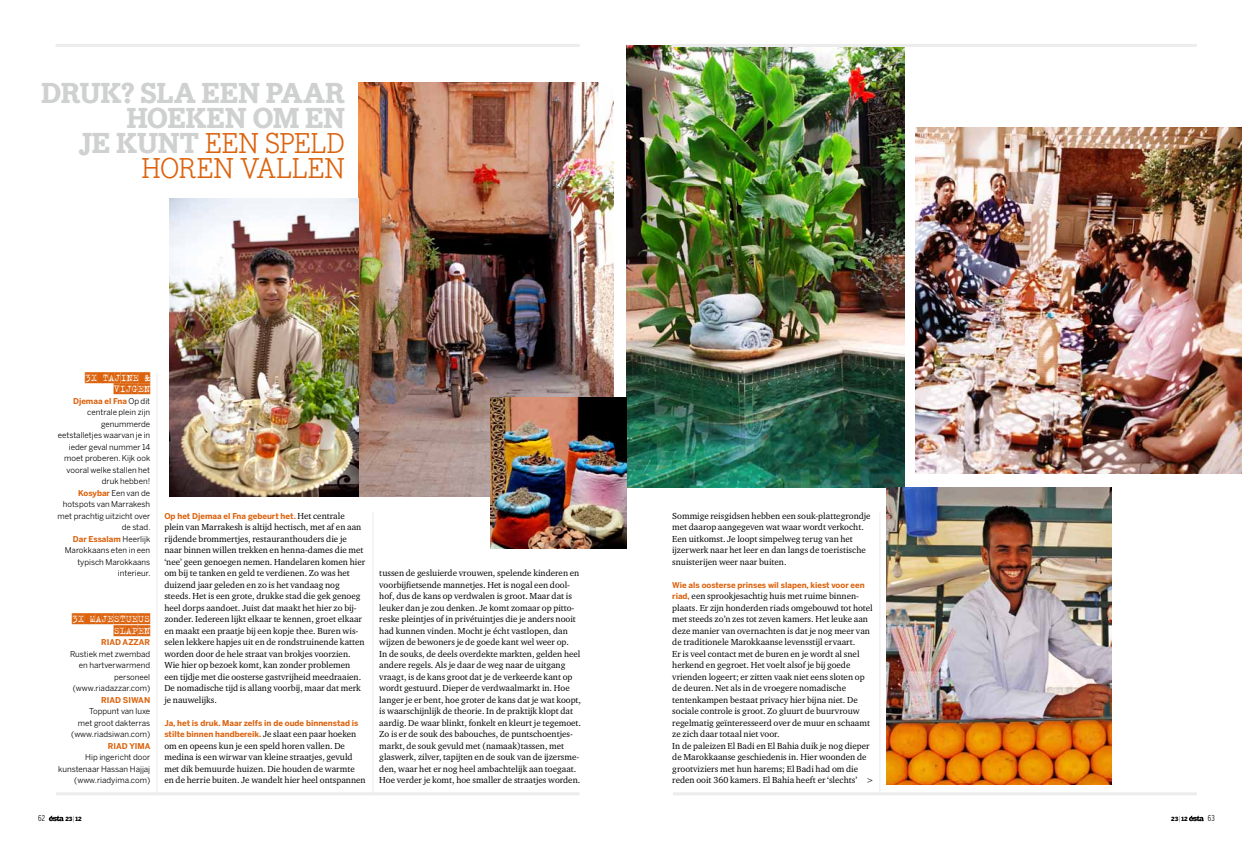
<style>
.page{position:relative;width:1253px;height:842px;background:#fff}
.page>*{position:absolute;margin:0;border:0;box-sizing:border-box;transform-origin:0 0}
.t1{font:700 expanded 28px/25px "Bodoni Egyptian Pro";letter-spacing:-.025em;color:#cfd0d0;text-align:right}
.t2{font:11px/11.5px "Trixie Cameo";letter-spacing:.005em;color:#dc630e;text-align:right}
.t3{font:9px/11.5px "Charter ITC Std";color:#000}
.t4{font:8.5px "Charter ITC Std";color:#000}
.t5{font:8px/11.5px "Benton Sans";color:#000;text-align:right}
.t6{font:700 8px/11.5px "Benton Sans";color:#dc630e}
.t7{font:8px "Benton Sans Comp";color:#000}
.t8{font:900 5.7px "Benton Sans";letter-spacing:.01em;color:#000}
.s1{font-weight:400;font-stretch:normal;color:#dc630e}
.s2{font-weight:700;color:#dc630e}
.s3{font-family:"Charter ITC Std";font-weight:400;font-size:9px;color:#000}
.s4{font-family:"Benton Sans";font-weight:700;font-size:8px;color:#dc630e}
.s5{font-weight:300;font-size:7px}
</style>
<div class="page">
<img style="left:358px;top:83px;width:256px;height:414px">
<img style="left:915px;top:127px;width:327px;height:346px">
<img style="left:626px;top:45px;width:278px;height:443px">
<img style="left:169px;top:198px;width:189px;height:299px">
<img style="left:886px;top:488px;width:225px;height:296px">
<img style="left:490px;top:398px;width:136px;height:151px">
<svg style="left:1189px;top:816px;width:15px;height:5px"></svg>
<svg style="left:49px;top:816px;width:15px;height:5px"></svg>
<hr style="left:156px;top:373px;width:1px;height:421px;background:#ececed">
<hr style="left:372px;top:512px;width:1px;height:282px;background:#ececed">
<hr style="left:879px;top:512px;width:1px;height:282px;background:#ececed">
<hr style="left:673px;top:792px;width:524px;height:3px;background:#ececed">
<hr style="left:56px;top:44px;width:524px;height:3px;background:#ececed">
<hr style="left:672px;top:44px;width:525px;height:3px;background:#ececed">
<hr style="left:56px;top:792px;width:524px;height:3px;background:#ececed">
<h1 class="t1" style="left:41px;top:82px;width:306px">DRUK? SLA EEN PAAR<br>HOEKEN OM EN<br>JE KUNT <span class="s1">EEN SPELD<br>HOREN VALLEN</span></h1>
<p class="t2" style="left:85px;top:372px;width:67px">3X TAJINE &amp;<br>VIJGEN</p>
<p class="t5" style="left:58px;top:395px;width:94px"><span class="s2">Djemaa el Fna</span> Op dit centrale plein zijn genummerde eetstalletjes waarvan je in ieder geval nummer 14 moet proberen. Kijk ook vooral welke stallen het druk hebben!<br><span class="s2">Kosybar</span> Een van de hotspots van Marrakesh met prachtig uitzicht over de stad.<br><span class="s2">Dar Essalam</span> Heerlijk<br>Marokkaans eten in een typisch Marokkaans interieur.</p>
<p class="t2" style="left:72px;top:613px;width:80px">3X MAJESTUEUS<br>SLAPEN</p>
<p class="t6" style="left:101px;top:637px;width:48px">Riad Azzar</p>
<p class="t5" style="left:70px;top:648px;width:82px">Rustiek met zwembad en hartverwarmend personeel (www.riadazzar.com)</p>
<p class="t6" style="left:101px;top:694px;width:51px">Riad Siwan</p>
<p class="t5" style="left:71px;top:706px;width:80px">Toppunt van luxe<br>met groot dakterras (www.riadsiwan.com)</p>
<p class="t6" style="left:108px;top:740px;width:44px">Riad Yima</p>
<p class="t5" style="left:58px;top:752px;width:93px">Hip ingericht door kunstenaar Hassan Hajjaj (www.riadyima.com)</p>
<p class="t6" style="left:164px;top:510px;width:182px">Op het Djemaa el Fna gebeurt het. <span class="s3">Het centrale</span></p>
<p class="t3" style="left:164px;top:521px;width:202px">plein van Marrakesh is altijd hectisch, met af en aan rijdende brommertjes, restauranthouders die je naar binnen willen trekken en henna-dames die met ‘nee’ geen genoegen nemen. Handelaren komen hier om bij te tanken en geld te verdienen. Zo was het duizend jaar geleden en zo is het vandaag nog steeds. Het is een grote, drukke stad die gek genoeg heel dorps aandoet. Juist dat maakt het hier zo bij&shy;zonder. Iedereen lijkt elkaar te kennen, groet elkaar en maakt een praatje bij een kopje thee. Buren wis&shy;selen lekkere hapjes uit en de rondstruinende katten worden door de hele straat van brokjes voorzien.<br>Wie hier op bezoek komt, kan zonder problemen een tijdje met die oosterse gastvrijheid meedraaien.<br>De nomadische tijd is allang voorbij, maar dat merk je nauwelijks.</p>
<p class="t6" style="left:164px;top:717px;width:196px">Ja, het is druk. Maar zelfs in de oude binnenstad is stilte binnen handbereik. <span class="s3">Je slaat een paar hoeken</span></p>
<p class="t3" style="left:164px;top:740px;width:203px">om en opeens kun je een speld horen vallen. De medina is een wirwar van kleine straatjes, gevuld met dik bemuurde huizen. Die houden de warmte en de herrie buiten. Je wandelt hier heel ontspannen</p>
<p class="t3" style="left:379px;top:567px;width:203px">tussen de gesluierde vrouwen, spelende kinderen en voorbijfietsende mannetjes. Het is nogal een dool&shy;hof, dus de kans op verdwalen is groot. Maar dat is leuker dan je zou denken. Je komt zomaar op pitto&shy;reske pleintjes of in privétuintjes die je anders nooit had kunnen vinden. Mocht je écht vastlopen, dan wijzen de bewoners je de goede kant wel weer op.<br>In de souks, de deels overdekte markten, gelden heel andere regels. Als je daar de weg naar de uitgang vraagt, is de kans groot dat je de verkeerde kant op wordt gestuurd. Dieper de verdwaalmarkt in. Hoe langer je er bent, hoe groter de kans dat je wat koopt, is waarschijnlijk de theorie. In de praktijk klopt dat aardig. De waar blinkt, fonkelt en kleurt je tegemoet.<br>Zo is er de souk des babouches, de puntschoentjes&shy;markt, de souk gevuld met (namaak)tassen, met glaswerk, zilver, tapijten en de souk van de ijzersme&shy;den, waar het er nog heel ambachtelijk aan toegaat.<br>Hoe verder je komt, hoe smaller de straatjes worden.</p>
<p class="t3" style="left:672px;top:510px;width:200px">Sommige reisgidsen hebben een souk-plattegrondje met daarop aangegeven wat waar wordt verkocht.<br>Een uitkomst. Je loopt simpelweg terug van het ijzerwerk naar het leer en dan langs de toeristische snuisterijen weer naar buiten.</p>
<p class="t6" style="left:672px;top:579px;width:194px">Wie als oosterse prinses wil slapen, kiest voor een</p>
<p class="t3" style="left:672px;top:590px;width:202px"><span class="s4">riad,</span> een sprookjesachtig huis met ruime binnen&shy;plaats. Er zijn honderden riads omgebouwd tot hotel met steeds zo’n zes tot zeven kamers. Het leuke aan deze manier van overnachten is dat je nog meer van de traditionele Marokkaanse levensstijl ervaart.<br>Er is veel contact met de buren en je wordt al snel herkend en gegroet. Het voelt alsof je bij goede vrienden logeert; er zitten vaak niet eens sloten op de deuren. Net als in de vroegere nomadische tentenkampen bestaat privacy hier bijna niet. De sociale controle is groot. Zo gluurt de buurvrouw regelmatig geïnteresseerd over de muur en schaamt ze zich daar totaal niet voor.<br>In de paleizen El Badi en El Bahia duik je nog dieper de Marokkaanse geschiedenis in. Hier woonden de grootviziers met hun harems; El Badi had om die reden ooit 360 kamers. El Bahia heeft er ‘slechts’</p>
<p class="t4" style="left:866px;top:775px;width:9px">&gt;</p>
<p class="t7" style="left:38px;top:814px;width:8px">62</p>
<p class="t8" style="left:65px;top:816px;width:18px">23<span class="s5">|</span>12</p>
<p class="t8" style="left:1171px;top:816px;width:18px">23<span class="s5">|</span>12</p>
<p class="t7" style="left:1208px;top:814px;width:8px">63</p>
</div>
